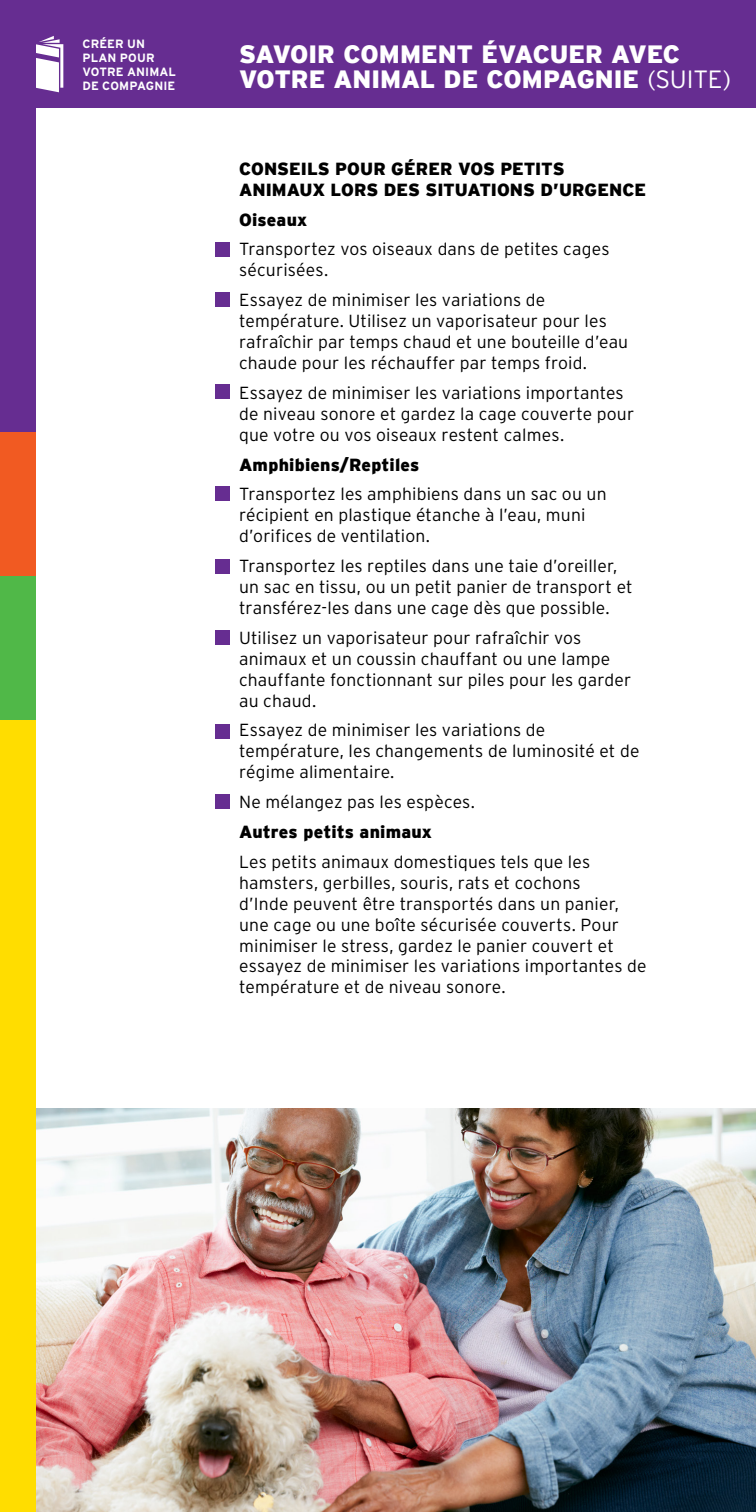
<style>
.page{position:relative;width:756px;height:1512px;background:#fff}
.page>*{position:absolute;margin:0;border:0;box-sizing:border-box;transform-origin:0 0}
.t1{font:900 25px/25px "Interstate";letter-spacing:-.005em;color:#fff}
.t2{font:300 17.6px/20.8px "Interstate";letter-spacing:.01em;color:#000}
.t3{font:900 17.6px/20.8px "Interstate";letter-spacing:.005em;color:#000}
.t4{font:700 12px/14px "Interstate";letter-spacing:.01em;color:#fff}
.s1{font-weight:300}
</style>
<div class="page">
<img style="left:36px;top:1108px;width:720px;height:404px">
<div style="left:0;top:0;width:756px;height:108px;background:#662d91"></div>
<div style="left:215px;top:243px;width:15px;height:14px;background:#662d91"></div>
<div style="left:215px;top:487px;width:15px;height:14px;background:#662d91"></div>
<div style="left:215px;top:560px;width:15px;height:14px;background:#662d91"></div>
<div style="left:215px;top:630px;width:15px;height:15px;background:#662d91"></div>
<div style="left:215px;top:795px;width:15px;height:14px;background:#662d91"></div>
<div style="left:215px;top:725px;width:15px;height:14px;background:#662d91"></div>
<div style="left:215px;top:293px;width:15px;height:14px;background:#662d91"></div>
<div style="left:215px;top:384px;width:15px;height:15px;background:#662d91"></div>
<div style="left:0;top:0;width:36px;height:373px;background:#662d91"></div>
<svg style="left:36px;top:36px;width:27px;height:56px"></svg>
<div style="left:0;top:687px;width:36px;height:825px;background:#fd0"></div>
<div style="left:0;top:288px;width:36px;height:144px;background:#662d91"></div>
<div style="left:0;top:576px;width:36px;height:144px;background:#50b848"></div>
<div style="left:0;top:432px;width:36px;height:144px;background:#f15a22"></div>
<p class="t4" style="left:83px;top:37px;width:95px">CRÉER UN<br>PLAN POUR<br>VOTRE ANIMAL<br>DE COMPAGNIE</p>
<p class="t1" style="left:239px;top:42px;width:494px">SAVOIR COMMENT ÉVACUER AVEC<br>VOTRE ANIMAL DE COMPAGNIE <span class="s1">(SUITE)</span></p>
<p class="t3" style="left:239px;top:158px;width:409px">CONSEILS POUR GÉRER VOS PETITS<br>ANIMAUX LORS DES SITUATIONS D’URGENCE</p>
<p class="t3" style="left:239px;top:209px;width:70px">Oiseaux</p>
<p class="t2" style="left:239px;top:239px;width:372px">Transportez vos oiseaux dans de petites cages sécurisées.</p>
<p class="t2" style="left:239px;top:290px;width:391px">Essayez de minimiser les variations de température. Utilisez un vaporisateur pour les rafraîchir par temps chaud et une bouteille d’eau chaude pour les réchauffer par temps froid.</p>
<p class="t2" style="left:239px;top:382px;width:397px">Essayez de minimiser les variations importantes de niveau sonore et gardez la cage couverte pour que votre ou vos oiseaux restent calmes.</p>
<p class="t3" style="left:239px;top:454px;width:182px">Amphibiens/Reptiles</p>
<p class="t2" style="left:239px;top:484px;width:369px">Transportez les amphibiens dans un sac ou un récipient en plastique étanche à l’eau, muni d’orifices de ventilation.</p>
<p class="t2" style="left:239px;top:555px;width:395px">Transportez les reptiles dans une taie d’oreiller, un sac en tissu, ou un petit panier de transport et transférez-les dans une cage dès que possible.</p>
<p class="t2" style="left:239px;top:627px;width:394px">Utilisez un vaporisateur pour rafraîchir vos animaux et un coussin chauffant ou une lampe chauffante fonctionnant sur piles pour les garder au chaud.</p>
<p class="t2" style="left:239px;top:720px;width:402px">Essayez de minimiser les variations de température, les changements de luminosité et de régime alimentaire.</p>
<p class="t2" style="left:239px;top:791px;width:237px">Ne mélangez pas les espèces.</p>
<p class="t3" style="left:239px;top:821px;width:194px">Autres petits animaux</p>
<p class="t2" style="left:239px;top:851px;width:409px">Les petits animaux domestiques tels que les hamsters, gerbilles, souris, rats et cochons<br>d’Inde peuvent être transportés dans un panier, une cage ou une boîte sécurisée couverts. Pour minimiser le stress, gardez le panier couvert et essayez de minimiser les variations importantes de température et de niveau sonore.</p>
</div>
